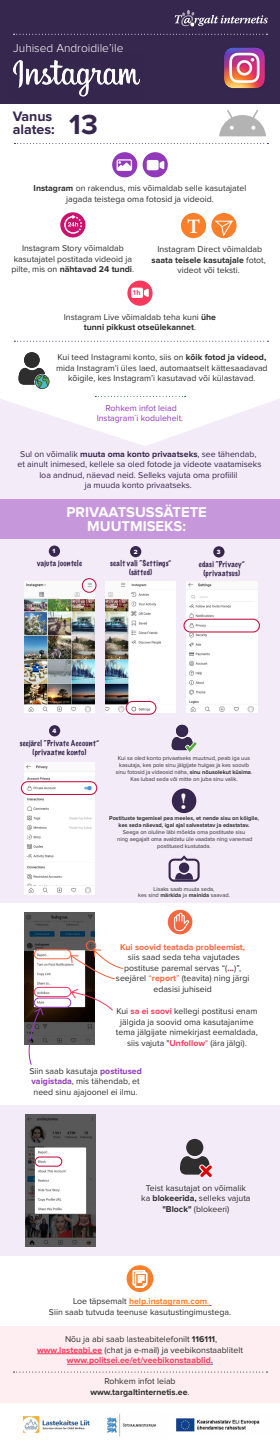
<style>
.page{position:relative;width:280px;height:1442px;background:#fff}
.page>*{position:absolute;margin:0;border:0;box-sizing:border-box;transform-origin:0 0}
.t1{font:700 22.64px "Times";color:#fff}
.t2{font:700 20.4px "Minion Pro";color:#fff}
.t3{font:700 14.73px/14px "Proxima Nova";color:#fff;text-align:center}
.t4{font:700 14.17px/12.9px "Proxima Nova";color:#36274e}
.t5{font:300 11.9px "Proxima Nova";color:#fff}
.t6{font:8.75px/10.5px "Proxima Nova";color:#2e2e2f;text-align:center}
.t7{font:8.75px/10.5px "Proxima Nova";color:#36274e;text-align:center}
.t8{font:700 8.75px/10.5px "Proxima Nova";color:#2e2e2f;text-align:center}
.t9{font:8.75px/10.5px "Proxima Nova";color:#9239bb;text-align:center}
.t10{font:700 8.75px "Proxima Nova";color:#f26640}
.t11{font:100 7.52px/9px "Marker Felt";letter-spacing:.045em;color:#36274e;text-align:center}
.t12{font:700 6.89px "Frutiger";color:#fa3a5d}
.t13{font:6.33px "Proxima Nova Extrabld";color:#fffeff}
.t14{font:5.74px/6.9px "Proxima Nova";color:#2e2e2f;text-align:center}
.t15{font:700 5.74px/6.9px "Proxima Nova";color:#2e2e2f;text-align:center}
.s1{font-size:28.66px}
.s2{font-weight:700}
.s3{font-weight:700;color:#c20e3b}
.s4{color:#f26640}
.s5{font-weight:700;color:#f26640}
.s6{font-weight:700;color:#fa3a5d}
.s7{color:#fa3a5d}
.s8{font-weight:700;color:#9239bb}
.s9{font-weight:700;color:#fa7f2b}
.s10{color:#fa7f2b}
.s11{font-weight:700;color:#4f5cd6}
.s12{font-weight:400}
</style>
<div class="page">
<div style="left:0;top:1105px;width:280px;height:150px;background:#f4ebf8"></div>
<div style="left:0;top:0;width:280px;height:103px;background:#36274e"></div>
<svg style="left:0;top:399px;width:280px;height:504px;background:#f4ecf8"></svg>
<svg style="left:14px;top:341px;width:254px;height:1px"></svg>
<div style="left:0;top:499px;width:280px;height:40px;background:#c697db"></div>
<svg style="left:175px;top:10px;width:93px;height:17px"></svg>
<svg style="left:14px;top:34px;width:254px;height:1px"></svg>
<svg style="left:127px;top:281px;width:26px;height:25px"></svg>
<div style="left:131px;top:288px;width:12px;height:10px;background:#fff;border-radius:2px"></div>
<svg style="left:144px;top:289px;width:5px;height:8px"></svg>
<img style="left:224px;top:47px;width:41px;height:42px">
<div style="left:112px;top:152px;width:25px;height:25px;background:#9239bb;border-radius:50%"></div>
<svg style="left:117px;top:159px;width:15px;height:12px"></svg>
<svg style="left:143px;top:152px;width:25px;height:25px"></svg>
<div style="left:147px;top:160px;width:12px;height:10px;background:#fff;border-radius:2px"></div>
<svg style="left:160px;top:161px;width:4px;height:8px"></svg>
<img style="left:24px;top:581px;width:71px;height:132px">
<img style="left:105px;top:581px;width:71px;height:132px">
<img style="left:186px;top:581px;width:71px;height:132px">
<img style="left:24px;top:912px;width:71px;height:132px">
<svg style="left:14px;top:143px;width:254px;height:1px"></svg>
<svg style="left:219px;top:110px;width:47px;height:26px"></svg>
<div style="left:60px;top:212px;width:25px;height:25px;background:#c9116d;border-radius:50%"></div>
<svg style="left:64px;top:215px;width:18px;height:19px"></svg>
<div style="left:211px;top:213px;width:26px;height:25px;background:#fa7f2b;border-radius:50%"></div>
<svg style="left:214px;top:220px;width:19px;height:16px"></svg>
<div style="left:181px;top:213px;width:25px;height:25px;background:#fa7f2b;border-radius:50%"></div>
<svg style="left:95px;top:396px;width:91px;height:1px"></svg>
<svg style="left:19px;top:352px;width:30px;height:37px"></svg>
<div style="left:49px;top:725px;width:11px;height:11px;background:#36274e;border-radius:50%"></div>
<div style="left:49px;top:546px;width:11px;height:11px;background:#36274e;border-radius:50%"></div>
<div style="left:130px;top:546px;width:11px;height:11px;background:#36274e;border-radius:50%"></div>
<div style="left:213px;top:546px;width:12px;height:11px;background:#36274e;border-radius:50%"></div>
<div style="left:82px;top:578px;width:15px;height:15px;border:1px solid #c20e3b;border-radius:50%"></div>
<div style="left:126px;top:701px;width:30px;height:14px;border:1px solid #c20e3b;border-radius:6px"></div>
<div style="left:184px;top:619px;width:76px;height:14px;border:1px solid #c20e3b;border-radius:6px"></div>
<svg style="left:172px;top:725px;width:25px;height:27px"></svg>
<img style="left:24px;top:763px;width:71px;height:131px">
<div style="left:21px;top:781px;width:76px;height:14px;border:1px solid #c20e3b;border-radius:6px"></div>
<svg style="left:169px;top:855px;width:31px;height:27px"></svg>
<div style="left:86px;top:941px;width:10px;height:10px;border:1px solid #f26640;border-radius:50%"></div>
<div style="left:34px;top:949px;width:37px;height:10px;border:1px solid #f26640;border-radius:5px"></div>
<div style="left:34px;top:987px;width:37px;height:10px;border:1px solid #fa3a5d;border-radius:5px"></div>
<div style="left:34px;top:998px;width:37px;height:10px;border:1px solid #9239bb;border-radius:5px"></div>
<div style="left:168px;top:910px;width:24px;height:24px;background:#f26640;border-radius:50%"></div>
<div style="left:172px;top:789px;width:24px;height:24px;background:#36274e;border-radius:50%"></div>
<hr style="left:129px;top:1305px;width:80px;height:1px;background:#fa7f2b">
<svg style="left:127px;top:1265px;width:26px;height:27px"></svg>
<svg style="left:133px;top:1270px;width:14px;height:18px"></svg>
<img style="left:13px;top:60px;width:127px;height:37px">
<svg style="left:174px;top:913px;width:15px;height:18px"></svg>
<svg style="left:70px;top:949px;width:54px;height:31px"></svg>
<svg style="left:70px;top:988px;width:43px;height:23px"></svg>
<svg style="left:24px;top:1007px;width:20px;height:58px"></svg>
<img style="left:25px;top:1115px;width:71px;height:131px">
<div style="left:35px;top:1156px;width:27px;height:11px;border:1px solid #c20e3b;border-radius:5px"></div>
<svg style="left:180px;top:1139px;width:32px;height:38px"></svg>
<div style="left:0;top:1326px;width:280px;height:77px;background:#feeef1"></div>
<hr style="left:37px;top:1354px;width:65px;height:1px;background:#fa3a5d">
<hr style="left:67px;top:1364px;width:144px;height:1px;background:#fa3a5d">
<img style="left:23px;top:1416px;width:67px;height:16px">
<img style="left:107px;top:1413px;width:49px;height:24px">
<img style="left:176px;top:1418px;width:84px;height:14px">
<h3 class="t5" style="left:13px;top:42px;width:112px">Juhised Androidile’ile</h3>
<h3 class="t4" style="left:13px;top:111px;width:87px">Vanus alates: <span class="s1">13</span></h3>
<p class="t6" style="left:34px;top:184px;width:214px"><span class="s2">Instagram</span> on rakendus, mis võimaldab selle kasutajatel jagada teistega oma fotosid ja videoid.</p>
<h2 class="t2" style="left:187px;top:212px;width:15px">T</h2>
<p class="t6" style="left:12px;top:244px;width:124px">Instagram Story võimaldab kasutajatel postitada videoid ja pilte, mis on <span class="s2">nähtavad 24 tundi</span>.</p>
<p class="t6" style="left:64px;top:312px;width:154px">Instagram Live võimaldab teha kuni <span class="s2">ühe tunni pikkust otseülekannet</span>.</p>
<p class="t6" style="left:152px;top:244px;width:116px">Instagram Direct võimaldab <span class="s2">saata teisele kasutajale</span> fotot, videot või teksti.</p>
<p class="t12" style="left:133px;top:289px;width:10px">1h</p>
<p class="t6" style="left:56px;top:352px;width:213px">Kui teed Instagrami konto, siis on <span class="s2">kõik fotod ja videod, </span>mida Instagram’i üles laed, automaatselt kättesaadavad kõigile, kes Instagram’i kasutavad või külastavad.</p>
<p class="t9" style="left:97px;top:403px;width:88px">Rohkem infot leiad<br>Instagram´i kodulehelt.</p>
<p class="t7" style="left:18px;top:449px;width:245px">Sul on võimalik <span class="s2">muuta oma konto privaatseks</span>, see tähendab, et ainult inimesed, kellele sa oled fotode ja videote vaatamiseks loa andnud, näevad neid. Selleks vajuta oma profiilil<br>ja muuda konto privaatseks.</p>
<h3 class="t3" style="left:66px;top:506px;width:142px">PRIVAATSUSSÄTETE<br>MUUTMISEKS:</h3>
<p class="t13" style="left:53px;top:548px;width:4px">1</p>
<p class="t13" style="left:134px;top:549px;width:5px">2</p>
<p class="t13" style="left:217px;top:549px;width:5px">3</p>
<p class="t11" style="left:37px;top:558px;width:46px">vajuta joontele</p>
<p class="t11" style="left:110px;top:559px;width:63px">sealt vali “Settings” (sätted)</p>
<p class="t11" style="left:199px;top:559px;width:48px">edasi “Privacy” (privaatsus)</p>
<p class="t13" style="left:53px;top:728px;width:5px">4</p>
<p class="t11" style="left:20px;top:738px;width:81px">seejärel “Private Account” (privaatne konto)</p>
<p class="t14" style="left:116px;top:755px;width:138px">Kui sa oled konto privaatseks muutnud, peab iga uus kasutaja, kes pole sinu jälgijate hulgas ja kes soovib sinu fotosid ja videosid näha, <span class="s2">sinu nõusolekut küsima</span>.<br>Kas lubad seda või mitte on juba sinu valik.</p>
<h1 class="t1" style="left:180px;top:779px;width:9px">!</h1>
<p class="t15" style="left:109px;top:815px;width:151px">Postituste tegemisel pea meeles, et nende sisu on kõigile, kes seda näevad, igal ajal salvestatav ja edastatav.</p>
<p class="t14" style="left:117px;top:829px;width:137px">Seega on oluline läbi mõelda oma postituste sisu<br>ning aegajalt oma avaldatu üle vaadata ning vanemad postitused kustutada.</p>
<p class="t14" style="left:138px;top:885px;width:93px">Lisaks saab muuta seda,<br>kes sind <span class="s2">märkida</span> ja <span class="s2">mainida</span> saavad.</p>
<p class="t10" style="left:120px;top:943px;width:126px">Kui soovid teatada probleemist,</p>
<p class="t6" style="left:116px;top:952px;width:135px">siis saad seda teha vajutades postituse paremal servas “(<span class="s3">...</span>)”, seejärel <span class="s4">“</span><span class="s5">report</span><span class="s4">”</span> (teavita) ning järgi edasisi juhiseid</p>
<p class="t6" style="left:116px;top:1006px;width:143px">Kui <span class="s6">sa ei soovi</span> kellegi postitusi enam jälgida ja soovid oma kasutajanime tema jälgijate nimekirjast eemaldada, siis vajuta "<span class="s6">Unfollow</span><span class="s7">"</span> (ära jälgi).</p>
<p class="t6" style="left:29px;top:1066px;width:114px;text-align:left">Siin saab kasutaja <span class="s8">postitused vaigistada</span>, mis tähendab, et need sinu ajajoonel ei ilmu.</p>
<p class="t6" style="left:141px;top:1183px;width:111px">Teist kasutajat on võimalik ka <span class="s2">blokeerida,</span> selleks vajuta <span class="s2">"Block"</span> (blokeeri)</p>
<p class="t6" style="left:49px;top:1297px;width:184px">Loe täpsemalt <span class="s9">help.instagram.com</span><span class="s10">.<br></span>Siin saab tutvuda teenuse kasutustingimustega.</p>
<p class="t6" style="left:37px;top:1334px;width:207px">Nõu ja abi saab lasteabitelefonilt <span class="s2">116111</span>, <span class="s6">www.lasteabi.ee</span> (chat ja e-mail) ja veebikonstaablitelt <span class="s6">www.politsei.ee/et/veebikonstaablid</span><span class="s11">.</span></p>
<p class="t8" style="left:90px;top:1376px;width:101px"><span class="s12">Rohkem infot leiab </span>www.targaltinternetis.ee<span class="s12">.</span></p>
</div>
